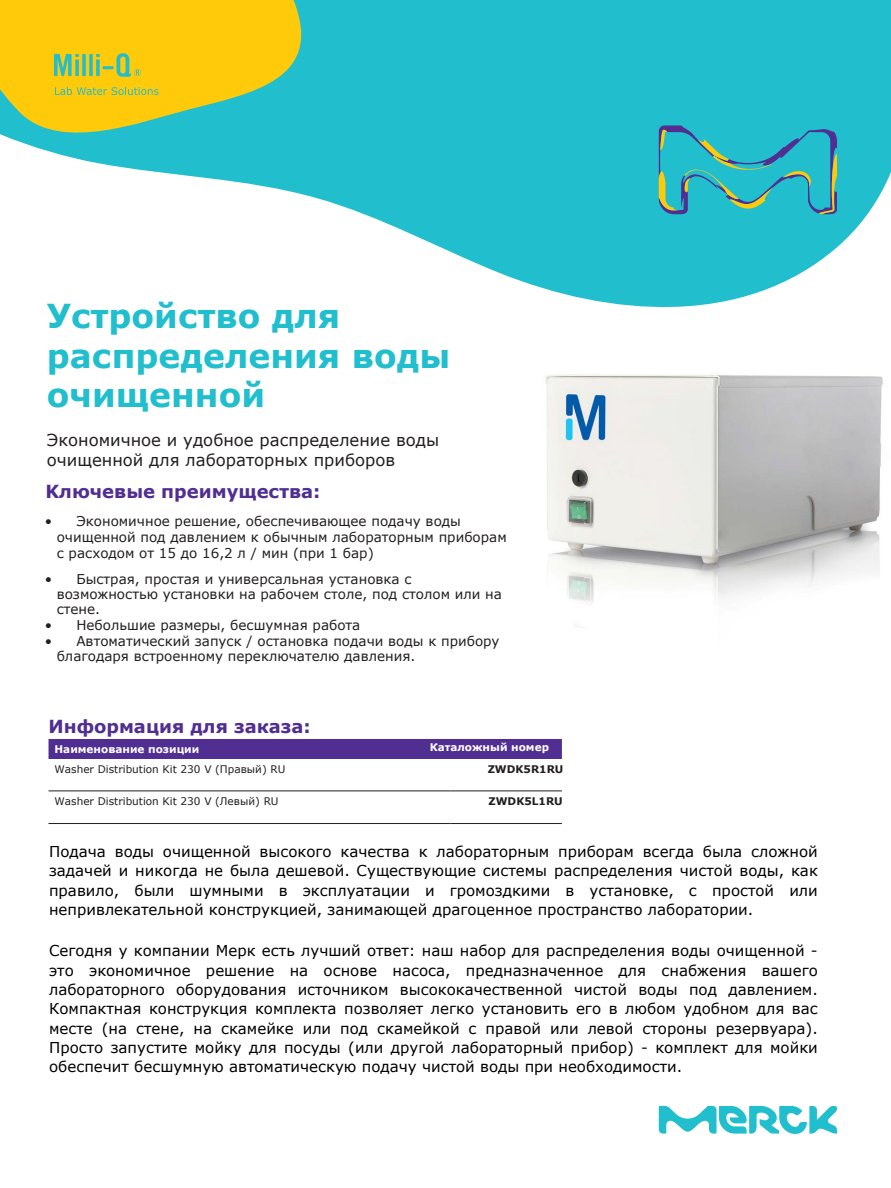
<style>
.page{position:relative;width:891px;height:1188px;background:#fff}
.page>*{position:absolute;margin:0;border:0;box-sizing:border-box;transform-origin:0 0}
.t1{font:700 33px/39.6px "Verdana";color:#21bece}
.t2{font:700 18px "Verdana";color:#502e92}
.t3{font:16.5px/19.8px "Verdana";color:#231f20}
.t4{font:15px/19.4px "Verdana";color:#000;text-align:justify}
.t5{font:13.5px/14.9px "Verdana";color:#231f20}
.t6{font:10.5px "Verdana";color:#231f20}
.t7{font:700 10.5px "Verdana";color:#fff}
.t8{font:700 10.5px "Verdana";color:#231f20}
.s1{font-family:"Verdana Pro"}
</style>
<div class="page">
<svg style="left:48px;top:0;width:843px;height:308px;fill:#21bece"></svg>
<svg style="left:659px;top:125px;width:178px;height:89px"></svg>
<svg style="left:0;top:0;width:324px;height:151px;fill:#feca0a"></svg>
<svg style="left:89px;top:54px;width:4px;height:22px"></svg>
<svg style="left:82px;top:54px;width:4px;height:22px"></svg>
<svg style="left:96px;top:53px;width:45px;height:24px"></svg>
<svg style="left:54px;top:54px;width:25px;height:22px"></svg>
<svg style="left:55px;top:87px;width:104px;height:8px"></svg>
<div style="left:49px;top:739px;width:513px;height:20px;background:#502e92"></div>
<hr style="left:451px;top:791px;width:111px;height:1px;background:#231f20">
<hr style="left:451px;top:823px;width:111px;height:1px;background:#231f20">
<hr style="left:49px;top:791px;width:402px;height:1px;background:#231f20">
<hr style="left:49px;top:823px;width:402px;height:1px;background:#231f20">
<svg style="left:659px;top:1106px;width:178px;height:28px"></svg>
<img style="left:545px;top:374px;width:338px;height:252px">
<h1 class="t1" style="left:47px;top:296px;width:405px">Устройство для распределения воды очищенной</h1>
<p class="t3" style="left:47px;top:430px;width:394px">Экономичное и удобное распределение воды очищенной для лабораторных приборов</p>
<p class="t2" style="left:45px;top:478px;width:277px">Kлючевые преимущества:</p>
<p class="t5" style="left:57px;top:512px;width:452px;line-height:16.2px;text-indent:-12px"><span class="s1">•</span> Экономичное решение, обеспечивающее подачу воды очищенной под давлением к обычным лабораторным приборам с расходом от 15 до 16,2 л / мин (при 1 бар)</p>
<p class="t5" style="left:57px;top:572px;width:447px;text-indent:-12px"><span class="s1">•</span> Быстрая, простая и универсальная установка с возможностью установки на рабочем столе, под столом или на стене.</p>
<p class="t5" style="left:45px;top:618px;width:317px"><span class="s1">•</span> Небольшие размеры, бесшумная работа</p>
<p class="t5" style="left:57px;top:634px;width:444px;text-indent:-12px"><span class="s1">•</span> Автоматический запуск / остановка подачи воды к прибору благодаря встроенному переключателю давления.</p>
<p class="t2" style="left:49px;top:714px;width:264px">Информация для заказа:</p>
<p class="t7" style="left:55px;top:742px;width:146px">Наименование позиции</p>
<p class="t7" style="left:430px;top:740px;width:121px">Каталожный номер</p>
<p class="t6" style="left:55px;top:762px;width:232px">Washer Distribution Kit 230 V (Правый) RU</p>
<p class="t8" style="left:488px;top:761px;width:77px">ZWDK5R1RU</p>
<p class="t6" style="left:55px;top:794px;width:226px">Washer Distribution Kit 230 V (Левый) RU</p>
<p class="t8" style="left:489px;top:794px;width:76px">ZWDK5L1RU</p>
<p class="t4" style="left:49px;top:842px;width:770px">Подача воды очищенной высокого качества к лабораторным приборам всегда была сложной задачей и никогда не была дешевой. Существующие системы распределения чистой воды, как правило, были шумными в эксплуатации и громоздкими в установке, с простой или непривлекательной конструкцией, занимающей драгоценное пространство лаборатории.</p>
<p class="t4" style="left:49px;top:941px;width:770px">Сегодня у компании Мерк есть лучший ответ: наш набор для распределения воды очищенной - это экономичное решение на основе насоса, предназначенное для снабжения вашего лабораторного оборудования источником высококачественной чистой воды под давлением.<br>Компактная конструкция комплекта позволяет легко установить его в любом удобном для вас месте (на стене, на скамейке или под скамейкой с правой или левой стороны резервуара).<br>Просто запустите мойку для посуды (или другой лабораторный прибор) - комплект для мойки обеспечит бесшумную автоматическую подачу чистой воды при необходимости.</p>
</div>
